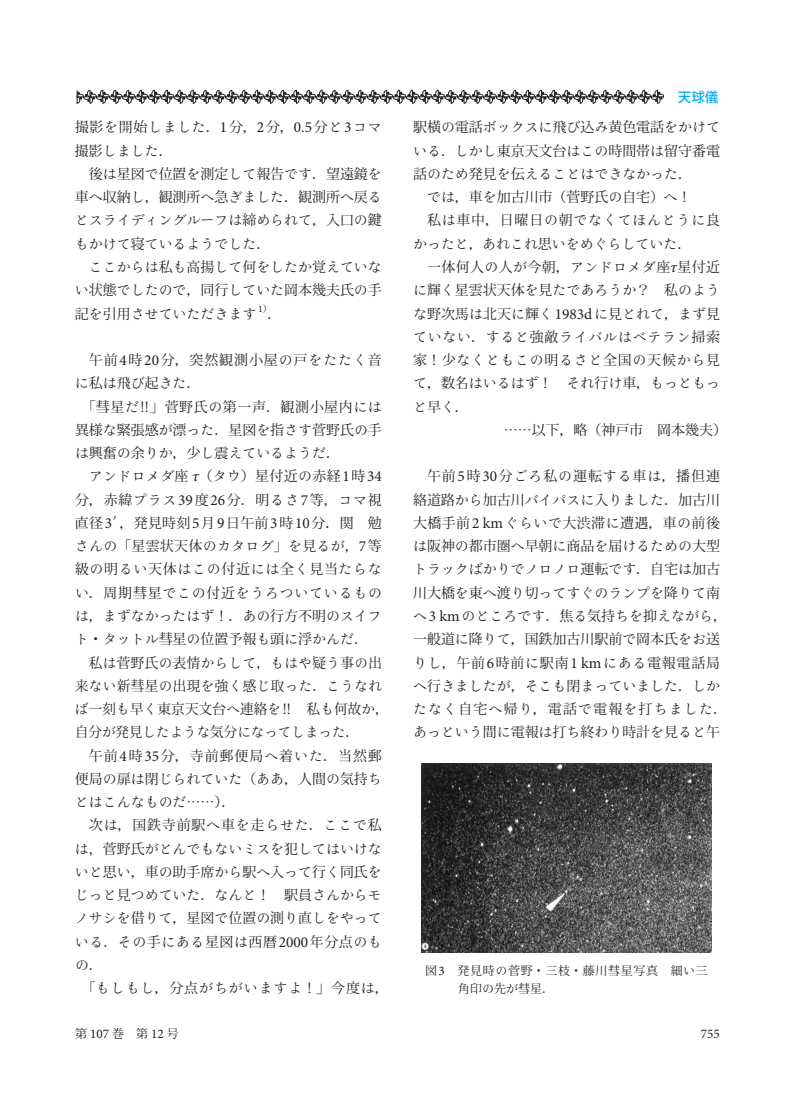
<style>
.page{position:relative;width:795px;height:1115px;background:#fff}
.page>*{position:absolute;margin:0;border:0;box-sizing:border-box;transform-origin:0 0}
.t1{font:13.95px/23.2px "Ryo Text Plus N";color:#231f20}
.t2{font:13.95px/23.2px "Koz Min Pro";letter-spacing:.015em;color:#231f20}
.t3{font:13.95px/23.2px "Koz Min Pro";letter-spacing:.045em;color:#231f20;text-align:right}
.t4{font:13.95px/23.2px "Ryo Text Plus N";letter-spacing:.035em;color:#231f20;text-align:right}
.t5{font:13.95px "Koz Min Pro";letter-spacing:.065em;color:#231f20}
.t6{font:13.95px "Koz Min Pro";letter-spacing:.07em;color:#231f20}
.t7{font:13.95px "Ryo Text Plus N";letter-spacing:.065em;color:#231f20}
.t8{font:500 13.5px "Koz Go Pro";color:#00aeef}
.t9{font:13.2px "Minion Pro";color:#231f20}
.t10{font:12px/18px "Koz Min Pro";letter-spacing:.055em;color:#231f20}
.s1{font-family:"Ryo Text Plus N"}
.s2{font-family:"Minion Pro";font-size:15.3px}
.s3{font-family:"Koz Min Pro"}
.s4{font-family:"Minion Pro";font-style:italic;font-size:15.3px}
.s5{font-family:"Minion Pro";font-size:13.2px}
</style>
<div class="page">
<svg style="left:77px;top:90px;width:587px;height:14px"></svg>
<img style="left:422px;top:763px;width:289px;height:189px">
<p class="t2" style="left:75px;top:115px;width:308px">撮影<span class="s1">を</span>開始<span class="s1">しました</span>．<span class="s2">1</span>分，<span class="s2">2</span>分，<span class="s2">0.5</span>分<span class="s1">と</span><span class="s2">3</span><span class="s1">コマ</span></p>
<p class="t1" style="left:75px;top:139px;width:99px"><span class="s3">撮影</span>しました<span class="s3">．</span></p>
<p class="t2" style="left:75px;top:162px;width:308px;text-align:right">後<span class="s1">は</span>星図<span class="s1">で</span>位置<span class="s1">を</span>測定<span class="s1">して</span>報告<span class="s1">です</span>．望遠鏡<span class="s1">を</span>車<span class="s1">へ</span>収納<span class="s1">し</span>，観測所<span class="s1">へ</span>急<span class="s1">ぎました</span>．観測所<span class="s1">へ</span>戻<span class="s1">る</span></p>
<p class="t1" style="left:75px;top:209px;width:308px">とスライディングルーフは<span class="s3">締</span>められて<span class="s3">，入口</span>の<span class="s3">鍵</span>もかけて<span class="s3">寝</span>ているようでした<span class="s3">．</span></p>
<p class="t1" style="left:75px;top:255px;width:308px;text-align:justify;text-indent:14px">ここからは<span class="s3">私</span>も<span class="s3">高揚</span>して<span class="s3">何</span>をしたか<span class="s3">覚</span>えていない<span class="s3">状態</span>でしたので<span class="s3">，同行</span>していた<span class="s3">岡本幾夫氏</span>の<span class="s3">手記</span>を<span class="s3">引用</span>させていただきます <sup>1</sup><sup>）</sup><span class="s3">．</span></p>
<p class="t5" style="left:89px;top:350px;width:294px">午前<span class="s2">4</span>時<span class="s2">20</span>分，突然観測小屋<span class="s1">の</span>戸<span class="s1">をたたく</span>音</p>
<p class="t1" style="left:75px;top:371px;width:127px">に<span class="s3">私</span>は<span class="s3">飛</span>び<span class="s3">起</span>きた<span class="s3">．</span></p>
<p class="t3" style="left:75px;top:394px;width:308px">｢彗星<span class="s1">だ</span>！！｣菅野氏<span class="s1">の</span>第一声．観測小屋内<span class="s1">には</span>異様<span class="s1">な</span>緊張感<span class="s1">が</span>漂<span class="s1">った</span>．星図<span class="s1">を</span>指<span class="s1">さす</span>菅野氏<span class="s1">の</span>手</p>
<p class="t1" style="left:89px;top:441px;width:294px;text-indent:-14px">は<span class="s3">興奮</span>の<span class="s3">余</span>りか<span class="s3">，少</span>し<span class="s3">震</span>えているようだ<span class="s3">．<br></span>アンドロメダ<span class="s3">座</span> <span class="s4">τ</span><span class="s3">（</span>タウ<span class="s3">）星付近</span>の<span class="s3">赤経</span><span class="s2">1</span><span class="s3">時</span><span class="s2">34</span></p>
<p class="t2" style="left:75px;top:487px;width:308px">分，赤緯<span class="s1">プラス</span><span class="s2">39</span>度<span class="s2">26</span>分．明<span class="s1">るさ</span><span class="s2">7</span>等，<span class="s1">コマ</span>視直径<span class="s2">3</span>′，発見時刻<span class="s2">5</span>月<span class="s2">9</span>日午前<span class="s2">3</span>時<span class="s2">10</span>分．関　勉</p>
<p class="t1" style="left:75px;top:534px;width:309px;text-align:justify">さんの<span class="s3">｢星雲状天体</span>のカタログ<span class="s3">｣</span>を<span class="s3">見</span>るが<span class="s3">，</span><span class="s2">7</span><span class="s3">等級</span>の<span class="s3">明</span>るい<span class="s3">天体</span>はこの<span class="s3">付近</span>には<span class="s3">全</span>く<span class="s3">見当</span>たらない<span class="s3">．周期彗星</span>でこの<span class="s3">付近</span>をうろついているものは<span class="s3">，</span>まずなかったはず<span class="s3">！．</span>あの<span class="s3">行方不明</span>のスイフト<span class="s3">・</span>タットル<span class="s3">彗星</span>の<span class="s3">位置予報</span>も<span class="s3">頭</span>に<span class="s3">浮</span>かんだ<span class="s3">．</span></p>
<p class="t4" style="left:75px;top:650px;width:308px"><span class="s3">私</span>は<span class="s3">菅野氏</span>の<span class="s3">表情</span>からして<span class="s3">，</span>もはや<span class="s3">疑</span>う<span class="s3">事</span>の<span class="s3">出来</span>ない<span class="s3">新彗星</span>の<span class="s3">出現</span>を<span class="s3">強</span>く<span class="s3">感</span>じ<span class="s3">取</span>った<span class="s3">．</span>こうなれ</p>
<p class="t2" style="left:75px;top:696px;width:315px"><span class="s1">ば</span>一刻<span class="s1">も</span>早<span class="s1">く</span>東京天文台<span class="s1">へ</span>連絡<span class="s1">を</span>！！　私<span class="s1">も</span>何故<span class="s1">か</span>，</p>
<p class="t1" style="left:75px;top:720px;width:286px"><span class="s3">自分</span>が<span class="s3">発見</span>したような<span class="s3">気分</span>になってしまった<span class="s3">．</span></p>
<p class="t6" style="left:89px;top:745px;width:294px">午前<span class="s2">4</span>時<span class="s2">35</span>分，寺前郵便局<span class="s1">へ</span>着<span class="s1">いた</span>．当然郵</p>
<p class="t1" style="left:75px;top:767px;width:308px"><span class="s3">便局</span>の<span class="s3">扉</span>は<span class="s3">閉</span>じられていた<span class="s3">（</span>ああ<span class="s3">，人間</span>の<span class="s3">気持</span>ちとはこんなものだ<span class="s3">……）．</span></p>
<p class="t2" style="left:89px;top:813px;width:294px">次<span class="s1">は</span>，国鉄寺前駅<span class="s1">へ</span>車<span class="s1">を</span>走<span class="s1">らせた</span>．<span class="s1">ここで</span>私</p>
<p class="t1" style="left:75px;top:836px;width:308px">は<span class="s3">，菅野氏</span>がとんでもないミスを<span class="s3">犯</span>してはいけな</p>
<p class="t1" style="left:75px;top:860px;width:308px">いと<span class="s3">思</span>い<span class="s3">，車</span>の<span class="s3">助手席</span>から<span class="s3">駅</span>へ<span class="s3">入</span>って<span class="s3">行</span>く<span class="s3">同氏</span>を</p>
<p class="t1" style="left:75px;top:883px;width:308px">じっと<span class="s3">見</span>つめていた<span class="s3">．</span>なんと<span class="s3">！　駅員</span>さんからモ</p>
<p class="t1" style="left:75px;top:906px;width:308px">ノサシを<span class="s3">借</span>りて<span class="s3">，星図</span>で<span class="s3">位置</span>の<span class="s3">測</span>り<span class="s3">直</span>しをやって</p>
<p class="t1" style="left:75px;top:929px;width:308px">いる<span class="s3">．</span>その<span class="s3">手</span>にある<span class="s3">星図</span>は<span class="s3">西暦</span><span class="s2">2000</span><span class="s3">年分点</span>のも</p>
<p class="t1" style="left:75px;top:953px;width:29px">の<span class="s3">．</span></p>
<p class="t7" style="left:82px;top:979px;width:308px"><span class="s3">「</span>もしもし<span class="s3">，分点</span>がちがいますよ<span class="s3">！」今度</span>は<span class="s3">，</span></p>
<p class="t8" style="left:664px;top:88px;width:55px">　天球儀</p>
<p class="t1" style="left:413px;top:116px;width:308px"><span class="s3">駅横</span>の<span class="s3">電話</span>ボックスに<span class="s3">飛</span>び<span class="s3">込</span>み<span class="s3">黄色電話</span>をかけて</p>
<p class="t2" style="left:413px;top:138px;width:308px"><span class="s1">いる</span>．<span class="s1">しかし</span>東京天文台<span class="s1">はこの</span>時間帯<span class="s1">は</span>留守番電</p>
<p class="t1" style="left:413px;top:162px;width:280px"><span class="s3">話</span>のため<span class="s3">発見</span>を<span class="s3">伝</span>えることはできなかった<span class="s3">．</span></p>
<p class="t2" style="left:427px;top:185px;width:266px"><span class="s1">では</span>，車<span class="s1">を</span>加古川市（菅野氏<span class="s1">の</span>自宅）<span class="s1">へ</span>！</p>
<p class="t1" style="left:413px;top:209px;width:308px;text-indent:14px"><span class="s3">私</span>は<span class="s3">車中，日曜日</span>の<span class="s3">朝</span>でなくてほんとうに<span class="s3">良</span>かったと<span class="s3">，</span>あれこれ<span class="s3">思</span>いをめぐらしていた<span class="s3">．</span></p>
<p class="t2" style="left:427px;top:255px;width:294px">一体何人<span class="s1">の</span>人<span class="s1">が</span>今朝，<span class="s1">アンドロメダ</span>座<span class="s4">τ</span>星付近</p>
<p class="t1" style="left:413px;top:278px;width:308px;text-align:justify">に<span class="s3">輝</span>く<span class="s3">星雲状天体</span>を<span class="s3">見</span>たであろうか<span class="s3">？　私</span>のような<span class="s3">野次馬</span>は<span class="s3">北天</span>に<span class="s3">輝</span>く<span class="s2">1983d</span>に<span class="s3">見</span>とれて<span class="s3">，</span>まず<span class="s3">見</span>ていない<span class="s3">．</span>すると<span class="s3">強敵</span>ライバルはベテラン<span class="s3">掃索家！少</span>なくともこの<span class="s3">明</span>るさと<span class="s3">全国</span>の<span class="s3">天候</span>から<span class="s3">見</span>て<span class="s3">，数名</span>はいるはず<span class="s3">！　</span>それ<span class="s3">行</span>け<span class="s3">車，</span>もっともっと<span class="s3">早</span>く<span class="s3">．</span></p>
<p class="t2" style="left:504px;top:417px;width:225px">……以下，略（神戸市　岡本幾夫）</p>
<p class="t2" style="left:413px;top:464px;width:308px;text-align:justify;text-indent:14px">午前<span class="s2">5</span>時<span class="s2">30</span>分<span class="s1">ごろ</span>私<span class="s1">の</span>運転<span class="s1">する</span>車<span class="s1">は</span>，播但連絡道路<span class="s1">から</span>加古川<span class="s1">バイパスに</span>入<span class="s1">りました</span>．加古川大橋手前<span class="s2">2 km</span><span class="s1">ぐらいで</span>大渋滞<span class="s1">に</span>遭遇，車<span class="s1">の</span>前後<span class="s1">は</span>阪神<span class="s1">の</span>都市圏<span class="s1">へ</span>早朝<span class="s1">に</span>商品<span class="s1">を</span>届<span class="s1">けるための</span>大型</p>
<p class="t1" style="left:413px;top:557px;width:315px">トラックばかりでノロノロ<span class="s3">運転</span>です<span class="s3">．自宅</span>は<span class="s3">加古川大橋</span>を<span class="s3">東</span>へ<span class="s3">渡</span>り<span class="s3">切</span>ってすぐのランプを<span class="s3">降</span>りて<span class="s3">南</span>へ<span class="s2">3 km</span>のところです<span class="s3">．焦</span>る<span class="s3">気持</span>ちを<span class="s3">抑</span>えながら<span class="s3">，</span></p>
<p class="t2" style="left:413px;top:627px;width:308px">一般道<span class="s1">に</span>降<span class="s1">りて</span>，国鉄加古川駅前<span class="s1">で</span>岡本氏<span class="s1">をお</span>送<span class="s1">りし</span>，午前<span class="s2">6</span>時前<span class="s1">に</span>駅南<span class="s2">1 km</span><span class="s1">にある</span>電報電話局</p>
<p class="t1" style="left:413px;top:674px;width:315px">へ<span class="s3">行</span>きましたが<span class="s3">，</span>そこも<span class="s3">閉</span>まっていました<span class="s3">．</span>しかたなく<span class="s3">自宅</span>へ<span class="s3">帰</span>り<span class="s3">，電話</span>で<span class="s3">電報</span>を<span class="s3">打</span>ちました<span class="s3">．</span>あっという<span class="s3">間</span>に<span class="s3">電報</span>は<span class="s3">打</span>ち<span class="s3">終</span>わり<span class="s3">時計</span>を<span class="s3">見</span>ると<span class="s3">午</span></p>
<p class="t10" style="left:458px;top:961px;width:251px;text-indent:-33px">図<span class="s5">3</span>　発見時<span class="s1">の</span>菅野・三枝・藤川彗星写真　細<span class="s1">い</span>三角印<span class="s1">の</span>先<span class="s1">が</span>彗星．</p>
<p class="t10" style="left:75px;top:1023px;width:105px">第 <span class="s5">107</span> 巻　第 <span class="s5">12</span> 号</p>
<p class="t9" style="left:701px;top:1024px;width:21px">755</p>
</div>
